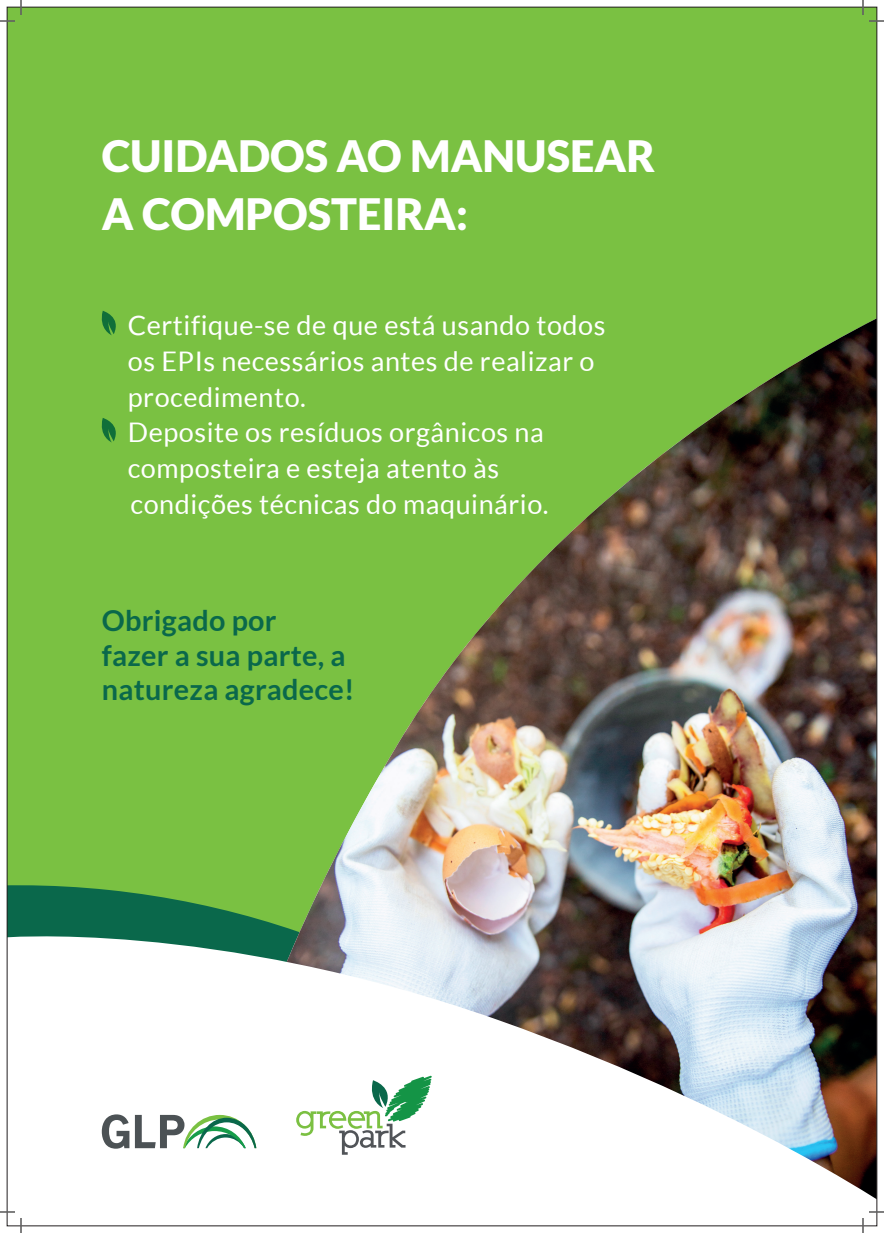
<style>
.page{position:relative;width:884px;height:1233px;background:#fff}
.page>*{position:absolute;margin:0;border:0;box-sizing:border-box;transform-origin:0 0}
.t1{font:900 43.2px/58.2px "Lato";color:#fff}
.t2{font:700 28.8px/34.6px "Lato";letter-spacing:.01em;color:#0a684b}
.t3{font:27px/35.7px "Lato";letter-spacing:.02em;color:#fff}
</style>
<div class="page">
<div style="left:7px;top:7px;width:870px;height:1218px;background:#7ac142"></div>
<svg style="left:9px;top:885px;width:200px;height:34px;fill:#0a684b"></svg>
<img style="left:305px;top:319px;width:570px;height:600px">
<svg style="left:9px;top:919px;width:866px;height:305px;background:#d4d7d8"></svg>
<svg style="left:101px;top:311px;width:15px;height:24px"></svg>
<svg style="left:101px;top:418px;width:15px;height:24px"></svg>
<svg style="left:135px;top:1115px;width:121px;height:33px;background:#afc5b7"></svg>
<svg style="left:102px;top:1114px;width:27px;height:34px"></svg>
<svg style="left:296px;top:1075px;width:136px;height:79px;background:#cee2d2"></svg>
<svg style="left:0;top:1211px;width:15px;height:1px"></svg>
<svg style="left:869px;top:1211px;width:15px;height:1px"></svg>
<svg style="left:0;top:0;width:22px;height:22px"></svg>
<svg style="left:20px;top:1218px;width:2px;height:15px"></svg>
<svg style="left:862px;top:0;width:22px;height:22px"></svg>
<svg style="left:862px;top:1218px;width:2px;height:15px"></svg>
<h1 class="t1" style="left:102px;top:126px;width:555px">CUIDADOS AO MANUSEAR<br>A COMPOSTEIRA:</h1>
<p class="t3" style="left:128px;top:307px;width:479px">Certifique-se de que está usando todos os EPIs necessários antes de realizar o procedimento.<br>Deposite os resíduos orgânicos na composteira e esteja atento às condições técnicas do maquinário.</p>
<p class="t2" style="left:102px;top:603px;width:254px">Obrigado por<br>fazer a sua parte, a natureza agradece!</p>
</div>
